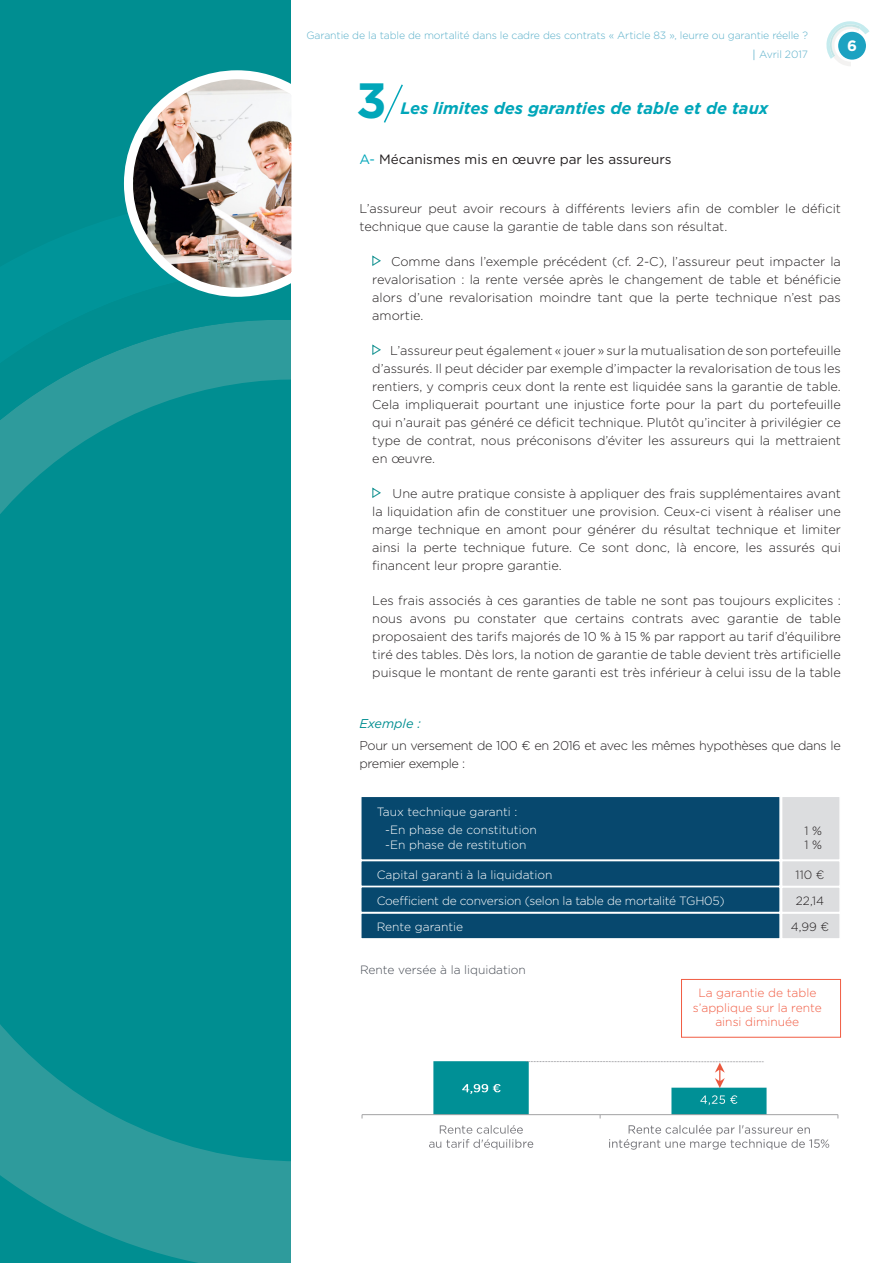
<style>
.page{position:relative;width:893px;height:1263px;background:#fff}
.page>*{position:absolute;margin:0;border:0;box-sizing:border-box;transform-origin:0 0}
.t1{font:700 49.5px "Gotham";color:#00a6b9}
.t2{font:italic 700 16.5px "Gotham";color:#00a6b9}
.t3{font:700 15px "Gotham";color:#fff}
.t4{font:13.5px "Gotham";color:#231f20}
.t5{font:300 12.75px/18px "Gotham";color:#231f20;text-align:justify}
.t6{font:300 12.75px/18px "Gotham";letter-spacing:-.03em;color:#231f20}
.t7{font:italic 12.75px "Gotham";color:#008e91}
.t8{font:300 12px "Gotham";color:#fff}
.t9{font:300 12px "Gotham";letter-spacing:-.02em;color:#fff}
.t10{font:300 12px/14.4px "Gotham";color:#f15c43;text-align:center}
.t11{font:300 12px "Gotham";color:#464b54}
.t12{font:300 12px "Gotham";color:#231f20}
.t13{font:300 10.5px/19.5px "Gotham";letter-spacing:-.01em;color:#5bb0ca;text-align:right}
.s1{color:#00a6b9}
</style>
<div class="page">
<svg style="left:826px;top:21px;width:43px;height:45px"></svg>
<div style="left:0;top:0;width:291px;height:1263px;background:#008e91"></div>
<svg style="left:0;top:1091px;width:291px;height:172px;fill:#2e9b9c"></svg>
<svg style="left:0;top:1048px;width:73px;height:43px;fill:#2e9b9c"></svg>
<svg style="left:0;top:320px;width:291px;height:728px"></svg>
<svg style="left:384px;top:84px;width:19px;height:39px"></svg>
<svg style="left:372px;top:255px;width:9px;height:11px"></svg>
<svg style="left:372px;top:344px;width:9px;height:11px"></svg>
<svg style="left:372px;top:487px;width:9px;height:11px"></svg>
<div style="left:360px;top:795px;width:421px;height:66px;background:#07486e;border:2px solid #fff"></div>
<div style="left:360px;top:860px;width:421px;height:27px;background:#07486e;border:2px solid #fff"></div>
<div style="left:360px;top:886px;width:421px;height:27px;background:#07486e;border:2px solid #fff"></div>
<div style="left:360px;top:912px;width:421px;height:28px;background:#07486e;border:2px solid #fff"></div>
<div style="left:781px;top:795px;width:60px;height:66px;background:#dcdddf;border:2px solid #fff"></div>
<div style="left:781px;top:860px;width:60px;height:27px;background:#dcdddf;border:2px solid #fff"></div>
<div style="left:781px;top:912px;width:60px;height:28px;background:#dcdddf;border:2px solid #fff"></div>
<div style="left:781px;top:886px;width:60px;height:27px;background:#dcdddf;border:2px solid #fff"></div>
<img style="left:361px;top:1061px;width:478px;height:89px">
<div style="left:681px;top:979px;width:160px;height:58px;border:1px solid #f15c43"></div>
<div style="left:336px;top:1037px;width:27px;height:25px;background:#fff"></div>
<img style="left:123px;top:70px;width:169px;height:227px">
<p class="t13" style="left:306px;top:25px;width:503px">Garantie de la table de mortalité dans le cadre des contrats « Article 83 », leurre ou garantie réelle ?<br>Avril 2017</p>
<p class="t3" style="left:847px;top:35px;width:11px">6</p>
<p class="t1" style="left:356px;top:67px;width:32px">3</p>
<p class="t2" style="left:401px;top:97px;width:369px">Les limites des garanties de table et de taux</p>
<p class="t4" style="left:360px;top:151px;width:313px"><span class="s1">A-</span> Mécanismes mis en œuvre par les assureurs</p>
<p class="t5" style="left:360px;top:199px;width:483px">L’assureur peut avoir recours à différents leviers afin de combler le déficit technique que cause la garantie de table dans son résultat.</p>
<p class="t5" style="left:372px;top:252px;width:470px;text-indent:19px">Comme dans l’exemple précédent (cf. 2-C), l’assureur peut impacter la revalorisation : la rente versée après le changement de table et bénéficie alors d’une revalorisation moindre tant que la perte technique n’est pas amortie.</p>
<p class="t5" style="left:372px;top:341px;width:470px;text-indent:18px">L’assureur peut également « jouer » sur la mutualisation de son portefeuille d’assurés. Il peut décider par exemple d’impacter la revalorisation de tous les rentiers, y compris ceux dont la rente est liquidée sans la garantie de table.<br>Cela impliquerait pourtant une injustice forte pour la part du portefeuille qui n’aurait pas généré ce déficit technique. Plutôt qu’inciter à privilégier ce type de contrat, nous préconisons d’éviter les assureurs qui la mettraient en œuvre.</p>
<p class="t5" style="left:372px;top:484px;width:470px;text-indent:20px">Une autre pratique consiste à appliquer des frais supplémentaires avant la liquidation afin de constituer une provision. Ceux-ci visent à réaliser une marge technique en amont pour générer du résultat technique et limiter ainsi la perte technique future. Ce sont donc, là encore, les assurés qui financent leur propre garantie.</p>
<p class="t5" style="left:372px;top:591px;width:470px">Les frais associés à ces garanties de table ne sont pas toujours explicites : nous avons pu constater que certains contrats avec garantie de table proposaient des tarifs majorés de 10 % à 15 % par rapport au tarif d’équilibre tiré des tables. Dès lors, la notion de garantie de table devient très artificielle puisque le montant de rente garanti est très inférieur à celui issu de la table</p>
<p class="t7" style="left:360px;top:715px;width:63px">Exemple :</p>
<p class="t6" style="left:360px;top:736px;width:483px">Pour un versement de 100 € en 2016 et avec les mêmes hypothèses que dans le premier exemple :</p>
<p class="t8" style="left:377px;top:804px;width:142px">Taux technique garanti :</p>
<p class="t8" style="left:385px;top:822px;width:153px">-En phase de constitution</p>
<p class="t8" style="left:385px;top:837px;width:143px">-En phase de restitution</p>
<p class="t8" style="left:377px;top:867px;width:177px">Capital garanti à la liquidation</p>
<p class="t12" style="left:804px;top:823px;width:19px">1 %</p>
<p class="t12" style="left:804px;top:837px;width:19px">1 %</p>
<p class="t12" style="left:796px;top:867px;width:30px">110 €</p>
<p class="t9" style="left:377px;top:893px;width:349px">Coefficient de conversion (selon la table de mortalité TGH05)</p>
<p class="t8" style="left:377px;top:919px;width:88px">Rente garantie</p>
<p class="t11" style="left:360px;top:962px;width:167px">Rente versée à la liquidation</p>
<p class="t12" style="left:796px;top:893px;width:30px">22,14</p>
<p class="t12" style="left:791px;top:919px;width:40px">4,99 €</p>
<p class="t10" style="left:693px;top:985px;width:130px">La garantie de table s’applique sur la rente ainsi diminuée</p>
</div>
